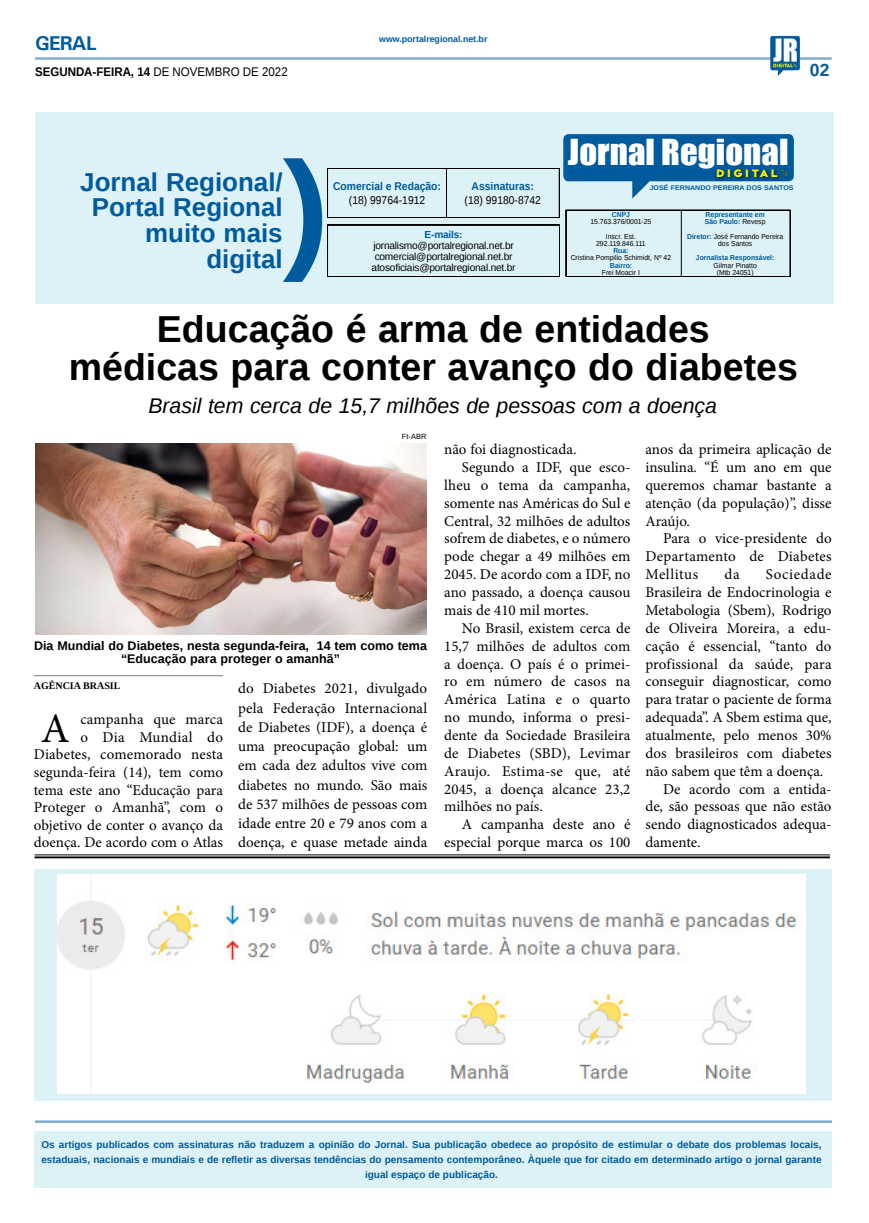
<style>
.page{position:relative;width:869px;height:1223px;background:#fff}
.page>*{position:absolute;margin:0;border:0;box-sizing:border-box;transform-origin:0 0}
.MATÉRIA{font:41.88px "Minion Pro";color:#000}
.TÍTULO{font:700 37.5px "Liberation Sans";color:#000}
.t1{font:33px "Impact";color:#fff;scale:1.05 1}
.TÍTULO-2{font:700 25.88px/26px "Liberation Sans";color:#005b9e;text-align:right}
.LINHA_FINA{font:italic 21.25px "Liberation Sans";color:#000}
.TITULO_PG{font:700 20px "Univers";letter-spacing:-.04em;color:#005a9e}
.TÍTULO-3{font:700 17.5px "Liberation Sans";color:#005a9e}
.MATÉRIA-2{font:15px/17.9px "Minion Pro";color:#000;text-align:justify}
.LEGENDA{font:700 12.5px/13.8px "Liberation Sans";color:#000;text-align:center}
.DATA_PG{font:700 12.5px "Liberation Sans";color:#000;scale:.92 1}
.t2{font:700 11.25px "Liberation Sans";color:#005b9e;scale:.92 1}
.t3{font:11.25px "Liberation Sans";color:#000;scale:.92 1}
.t4{font:800 11.12px "Neufreit";letter-spacing:.23em;color:#fff200;scale:1.08 1}
.MATÉRIA-3{font:10.12px "Liberation Sans";letter-spacing:-.02em;color:#000}
.MATÉRIA-4{font:700 10.12px "Liberation Sans";letter-spacing:-.02em;color:#005b9e}
.Jr_Legenda{font:700 10px/14.6px "Liberation Sans";color:#005b9e;text-align:center}
.CRÉDITO_NOME{font:700 10px "Liberation Serif";color:#000}
.DATA_PG-2{font:700 8.75px "Liberation Sans";color:#005a9e}
.CRÉDITO_FOTO{font:7.5px "Liberation Sans";color:#000}
.LEGENDA-2{font:7.25px "Liberation Sans";color:#000;scale:.94 1}
.LEGENDA-3{font:700 7.25px "Liberation Sans";color:#005b9e;scale:.94 1}
.TÍTULO-4{font:700 6.75px "Liberation Sans";color:#005b9e;scale:1.05 1}
.s1{font-weight:400}
.s2{font-weight:400;color:#000}
.s3{font-weight:700;color:#005b9e}
</style>
<div class="page">
<hr style="left:35px;top:57px;width:796px;height:3px;background:#005a9e">
<img style="left:769px;top:36px;width:30px;height:40px">
<svg style="left:35px;top:869px;width:796px;height:231px;background:#dff3f6"></svg>
<div style="left:35px;top:112px;width:797px;height:191px;background:#ddf2f6"></div>
<svg style="left:283px;top:134px;width:510px;height:148px"></svg>
<div style="left:35px;top:1131px;width:796px;height:56px;background:#ddf2f6"></div>
<hr style="left:35px;top:1120px;width:796px;height:2px;background:#005a9e">
<hr style="left:35px;top:854px;width:794px;height:1px;background:#000101">
<hr style="left:35px;top:856px;width:794px;height:2px;background:#000101">
<img style="left:57px;top:875px;width:748px;height:218px">
<img style="left:35px;top:443px;width:391px;height:191px">
<hr style="left:34px;top:675px;width:189px;height:1px;background:#939598">
<p class="TITULO_PG" style="left:35px;top:31px;width:63px">GERAL</p>
<p class="DATA_PG" style="left:35px;top:63px;width:276px">SEGUNDA-FEIRA, 14 <span class="s1">DE NOVEMBRO DE 2022</span></p>
<p class="DATA_PG-2" style="left:379px;top:33px;width:110px">www.portalregional.net.br</p>
<p class="TÍTULO-3" style="left:809px;top:58px;width:21px">02</p>
<p class="TÍTULO-2" style="left:80px;top:168px;width:204px">Jornal Regional/<br>Portal Regional muito mais digital</p>
<p class="t2" style="left:333px;top:179px;width:119px">Comercial e Redação:</p>
<p class="t3" style="left:349px;top:193px;width:84px">(18) 99764-1912</p>
<p class="t2" style="left:471px;top:179px;width:69px">Assinaturas:</p>
<p class="t3" style="left:464px;top:193px;width:84px">(18) 99180-8742</p>
<p class="MATÉRIA-4" style="left:424px;top:227px;width:40px">E-mails:</p>
<p class="MATÉRIA-3" style="left:373px;top:239px;width:142px">jornalismo@portalregional.net.br</p>
<p class="MATÉRIA-3" style="left:374px;top:251px;width:139px">comercial@portalregional.net.br</p>
<p class="MATÉRIA-3" style="left:371px;top:262px;width:145px">atosoficiais@portalregional.net.br</p>
<p class="t1" style="left:567px;top:127px;width:211px">Jornal Regional</p>
<p class="t4" style="left:715px;top:166px;width:58px">DIGITAL</p>
<p class="LEGENDA-3" style="left:611px;top:209px;width:21px">CNPJ</p>
<p class="LEGENDA-2" style="left:590px;top:218px;width:66px">15.763.376/0001-25</p>
<p class="LEGENDA-2" style="left:605px;top:232px;width:33px">Inscr. Est.</p>
<p class="LEGENDA-2" style="left:596px;top:239px;width:54px">292.119.846.111</p>
<p class="LEGENDA-3" style="left:613px;top:246px;width:18px">Rua:</p>
<p class="LEGENDA-2" style="left:570px;top:254px;width:108px">Cristina Pompilio Schimidt, Nº 42</p>
<p class="LEGENDA-3" style="left:609px;top:260px;width:25px">Bairro:</p>
<p class="LEGENDA-2" style="left:601px;top:268px;width:42px">Frei Moacir I</p>
<p class="TÍTULO-4" style="left:649px;top:183px;width:138px">JOSÉ FERNANDO PEREIRA DOS SANTOS</p>
<p class="LEGENDA-3" style="left:705px;top:209px;width:64px">Representante em</p>
<p class="LEGENDA-3" style="left:704px;top:217px;width:66px">São Paulo: <span class="s2">Revesp</span></p>
<p class="LEGENDA-2" style="left:686px;top:232px;width:104px"><span class="s3">Diretor:</span> José Fernando Pereira</p>
<p class="LEGENDA-2" style="left:717px;top:239px;width:38px">dos Santos</p>
<p class="LEGENDA-3" style="left:695px;top:253px;width:85px">Jornalista Responsável:</p>
<p class="LEGENDA-2" style="left:713px;top:261px;width:48px">Gilmar Pinatto</p>
<p class="LEGENDA-2" style="left:716px;top:268px;width:41px">(Mtb 24051)</p>
<p class="TÍTULO" style="left:157px;top:303px;width:554px">Educação é arma de entidades</p>
<p class="TÍTULO" style="left:69px;top:341px;width:730px">médicas para conter avanço do diabetes</p>
<p class="LINHA_FINA" style="left:148px;top:391px;width:570px">Brasil tem cerca de 15,7 milhões de pessoas com a doença</p>
<p class="CRÉDITO_FOTO" style="left:402px;top:432px;width:26px">Ft-ABR</p>
<p class="LEGENDA" style="left:34px;top:638px;width:394px">Dia Mundial do Diabetes, nesta segunda-feira, 14 tem como tema “Educação para proteger o amanhã”</p>
<p class="CRÉDITO_NOME" style="left:34px;top:679px;width:88px">AGÊNCIA BRASIL</p>
<p class="MATÉRIA" style="left:41px;top:700px;width:30px">A</p>
<p class="MATÉRIA-2" style="left:34px;top:711px;width:191px;line-height:17.5px;text-align:right">campanha que marca<br>o Dia Mundial do<br>Diabetes, comemorado nesta segunda-feira (14), tem como tema este ano “Educação para<br>Proteger o Amanhã”, com o objetivo de conter o avanço da doença. De acordo com o Atlas</p>
<p class="MATÉRIA-2" style="left:238px;top:679px;width:191px;line-height:19.2px">do Diabetes 2021, divulgado pela Federação Internacional de Diabetes (IDF), a doença é uma preocupação global: um em cada dez adultos vive com diabetes no mundo. São mais de 537 milhões de pessoas com idade entre 20 e 79 anos com a doença, e quase metade ainda</p>
<p class="MATÉRIA-2" style="left:444px;top:440px;width:134px">não foi diagnosticada.</p>
<p class="MATÉRIA-2" style="left:444px;top:458px;width:188px;text-indent:18px">Segundo a IDF, que esco&shy;lheu o tema da campanha, somente nas Américas do Sul e Central, 32 milhões de adultos sofrem de diabetes, e o número pode chegar a 49 milhões em 2045. De acordo com a IDF, no ano passado, a doença causou mais de 410 mil mortes.</p>
<p class="MATÉRIA-2" style="left:444px;top:619px;width:188px;text-indent:18px">No Brasil, existem cerca de 15,7 milhões de adultos com a doença. O país é o primei&shy;ro em número de casos na América Latina e o quarto no mundo, informa o presi&shy;dente da Sociedade Brasileira de Diabetes (SBD), Levimar Araujo. Estima-se que, até 2045, a doença alcance 23,2 milhões no país.</p>
<p class="MATÉRIA-2" style="left:444px;top:815px;width:188px;text-align:right">A campanha deste ano é especial porque marca os 100</p>
<p class="MATÉRIA-2" style="left:645px;top:440px;width:188px">anos da primeira aplicação de insulina. “É um ano em que queremos chamar bastante a atenção (da população)”, disse Araújo.</p>
<p class="MATÉRIA-2" style="left:645px;top:529px;width:188px;text-indent:18px">Para o vice-presidente do Departamento de Diabetes Mellitus</p>
<p class="MATÉRIA-2" style="left:645px;top:565px;width:188px;text-indent:120px">Sociedade Brasileira de Endocrinologia e Metabologia (Sbem), Rodrigo de Oliveira Moreira, a edu&shy;cação é essencial, “tanto do profissional da saúde, para conseguir diagnosticar, como para tratar o paciente de forma adequada”. A Sbem estima que, atualmente, pelo menos 30% dos brasileiros com diabetes não sabem que têm a doença.</p>
<p class="MATÉRIA-2" style="left:645px;top:780px;width:188px;text-indent:18px">De acordo com a entida&shy;de, são pessoas que não estão sendo diagnosticados adequa&shy;damente.</p>
<p class="MATÉRIA-2" style="left:724px;top:565px;width:17px">da</p>
<p class="Jr_Legenda" style="left:41px;top:1137px;width:781px">Os artigos publicados com assinaturas não traduzem a opinião do Jornal. Sua publicação obedece ao propósito de estimular o debate dos problemas locais, estaduais, nacionais e mundiais e de refletir as diversas tendências do pensamento contemporâneo. Àquele que for citado em determinado artigo o jornal garante igual espaço de publicação.</p>
</div>
